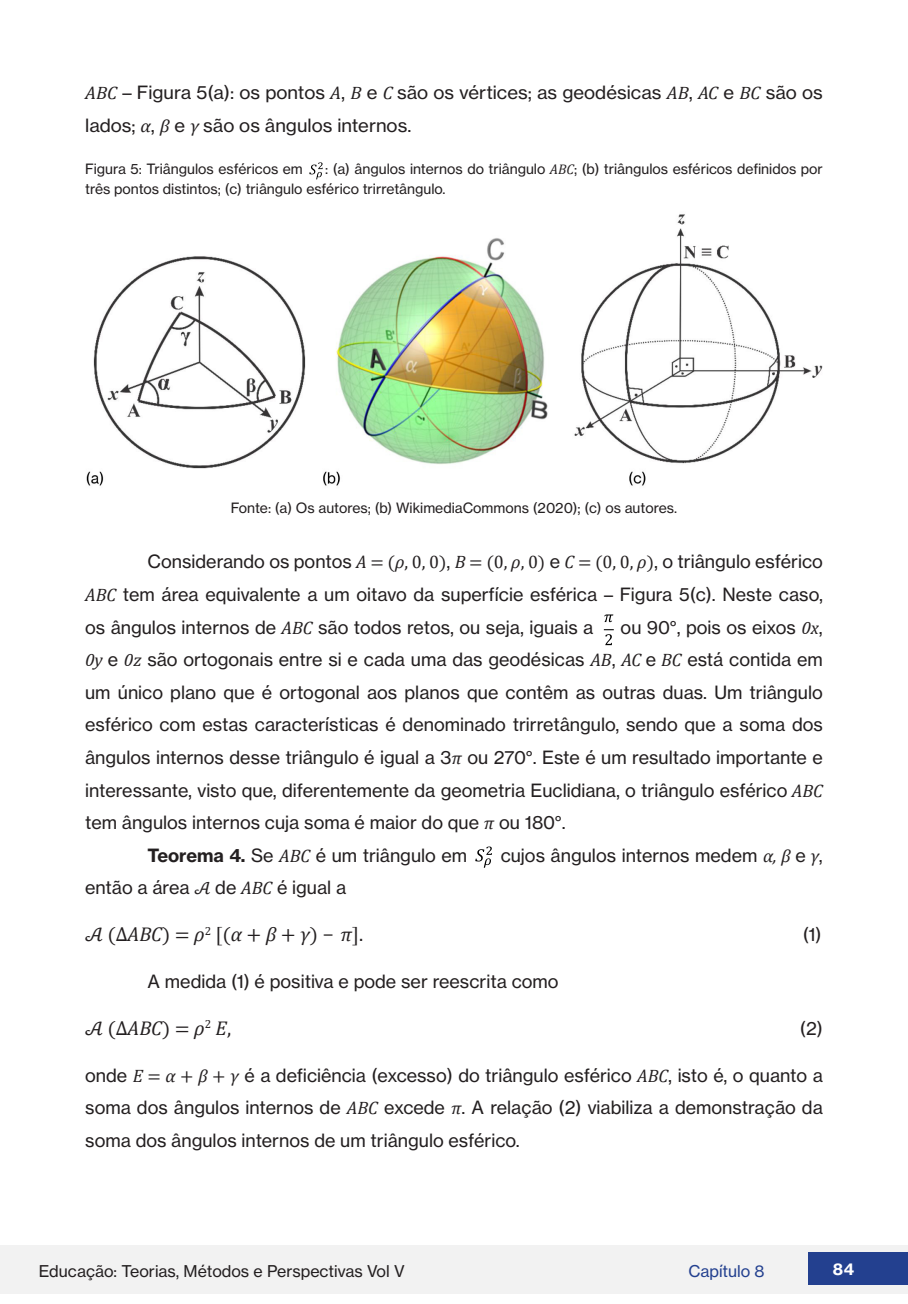
<style>
.page{position:relative;width:908px;height:1304px;background:#fff}
.page>*{position:absolute;margin:0;border:0;box-sizing:border-box;transform-origin:0 0}
.CORPO_DO_TEXTO_ATUAL{font:20px "Cambria Math";color:#231f20}
.CORPO_DO_TEXTO_ATUAL-2{font:18px/32.6px "N Haas Grotesk TX Pro 55 Rg";color:#231f20;text-align:justify}
.t1{font:16px "N Haas Grotesk TX Pro 55 Rg";color:#231f20}
.t2{font:16px "N Haas Grotesk TX Pro 55 Rg";color:#23408f}
.t3{font:16px "N Haas Grotesk TX Pro 75 Bd";color:#fff}
.LEGENDAS_DE_TABELAS{font:14px/20px "N Haas Grotesk TX Pro 55 Rg";color:#231f20}
.s1{font-family:"Cambria";font-style:italic}
.s2{font-family:"Cambria Math"}
.s3{font-family:"N Haas Grotesk TX Pro 75 Bd"}
.s4{font-family:"Lucida Sans Unicode"}
</style>
<div class="page">
<div style="left:0;top:1245px;width:907px;height:49px;background:#f2f2f2"></div>
<div style="left:808px;top:1252px;width:99px;height:33px;background:#23408f"></div>
<svg style="left:309px;top:162px;width:13px;height:17px"></svg>
<svg style="left:475px;top:846px;width:16px;height:22px"></svg>
<img style="left:86px;top:214px;width:737px;height:272px">
<svg style="left:604px;top:614px;width:9px;height:8px"></svg>
<svg style="left:603px;top:629px;width:10px;height:16px"></svg>
<p class="CORPO_DO_TEXTO_ATUAL-2" style="left:85px;top:76px;width:739px"><span class="s1">ABC</span> – Figura 5(a): os pontos <span class="s1">A</span>, <span class="s1">B</span> e <span class="s1">C</span> são os vértices; as geodésicas <span class="s1">AB</span>, <span class="s1">AC</span> e <span class="s1">BC</span> são os lados; <span class="s1">α</span>, <span class="s1">β</span> e <span class="s1">γ</span> são os ângulos internos.</p>
<p class="LEGENDAS_DE_TABELAS" style="left:85px;top:159px;width:219px">Figura 5: Triângulos esféricos em</p>
<p class="LEGENDAS_DE_TABELAS" style="left:85px;top:159px;width:738px;text-indent:240px">: (a) ângulos internos do triângulo <span class="s1">ABC</span>; (b) triângulos esféricos definidos por três pontos distintos; (c) triângulo esférico trirretângulo.</p>
<p class="LEGENDAS_DE_TABELAS" style="left:231px;top:498px;width:447px">Fonte: (a) Os autores; (b) WikimediaCommons (2020); (c) os autores.</p>
<p class="CORPO_DO_TEXTO_ATUAL-2" style="left:85px;top:545px;width:739px;text-indent:62px">Considerando os pontos <span class="s1">A</span> <span class="s2">= (</span><span class="s1">ρ</span><span class="s2">, 0, 0)</span>, <span class="s1">B</span> <span class="s2">= (0,</span> <span class="s1">ρ</span><span class="s2">, 0)</span> e <span class="s1">C</span> <span class="s2">= (0, 0,</span> <span class="s1">ρ</span><span class="s2">)</span>, o triângulo esférico <span class="s1">ABC</span> tem área equivalente a um oitavo da superfície esférica – Figura 5(c). Neste caso, os ângulos internos de <span class="s1">ABC</span> são todos retos, ou seja, iguais a</p>
<p class="CORPO_DO_TEXTO_ATUAL-2" style="left:85px;top:611px;width:739px;text-indent:535px">ou 90°, pois os eixos <span class="s1">0x</span>, <span class="s1">0y</span> e <span class="s1">0z</span> são ortogonais entre si e cada uma das geodésicas <span class="s1">AB</span>, <span class="s1">AC</span> e <span class="s1">BC</span> está contida em um único plano que é ortogonal aos planos que contêm as outras duas. Um triângulo esférico com estas características é denominado trirretângulo, sendo que a soma dos ângulos internos desse triângulo é igual a 3<span class="s1">π</span> ou 270°. Este é um resultado importante e interessante, visto que, diferentemente da geometria Euclidiana, o triângulo esférico <span class="s1">ABC </span>tem ângulos internos cuja soma é maior do que <span class="s1">π</span> ou 180°.</p>
<p class="CORPO_DO_TEXTO_ATUAL-2" style="left:147px;top:839px;width:321px"><span class="s3">Teorema 4.</span> Se <span class="s1">ABC</span> é um triângulo em</p>
<p class="CORPO_DO_TEXTO_ATUAL-2" style="left:500px;top:839px;width:323px">cujos ângulos internos medem <span class="s1">α, β</span> e <span class="s1">γ</span>,</p>
<p class="CORPO_DO_TEXTO_ATUAL-2" style="left:85px;top:871px;width:106px">então a área</p>
<p class="CORPO_DO_TEXTO_ATUAL-2" style="left:215px;top:871px;width:132px">de <span class="s1">ABC</span> é igual a</p>
<p class="CORPO_DO_TEXTO_ATUAL" style="left:107px;top:923px;width:257px">(∆<span class="s1">ABC</span>) = <span class="s1">ρ</span><sup>2</sup> [(<span class="s1">α</span> + <span class="s1">β</span> + <span class="s1">γ</span>) <span class="s4">-</span> <span class="s1">π</span>].</p>
<p class="CORPO_DO_TEXTO_ATUAL-2" style="left:802px;top:918px;width:20px">(1)</p>
<p class="CORPO_DO_TEXTO_ATUAL-2" style="left:147px;top:965px;width:412px">A medida (1) é positiva e pode ser reescrita como</p>
<p class="CORPO_DO_TEXTO_ATUAL" style="left:107px;top:1016px;width:125px">(∆<span class="s1">ABC</span>) = <span class="s1">ρ</span><sup>2</sup> <span class="s1">E</span>,</p>
<p class="CORPO_DO_TEXTO_ATUAL-2" style="left:799px;top:1012px;width:24px">(2)</p>
<p class="CORPO_DO_TEXTO_ATUAL-2" style="left:85px;top:1059px;width:739px">onde <span class="s1">E</span> <span class="s2">=</span> <span class="s1">α</span> <span class="s2">+</span> <span class="s1">β</span> <span class="s2">+</span> <span class="s1">γ</span> é a deficiência (excesso) do triângulo esférico <span class="s1">ABC</span>, isto é, o quanto a soma dos ângulos internos de <span class="s1">ABC</span> excede <span class="s1">π</span>. A relação (2) viabiliza a demonstração da soma dos ângulos internos de um triângulo esférico.</p>
<p class="t1" style="left:39px;top:1261px;width:367px">Educação: Teorias, Métodos e Perspectivas Vol V</p>
<p class="t2" style="left:688px;top:1261px;width:78px">Capítulo 8</p>
<p class="t3" style="left:832px;top:1259px;width:22px">84</p>
</div>
